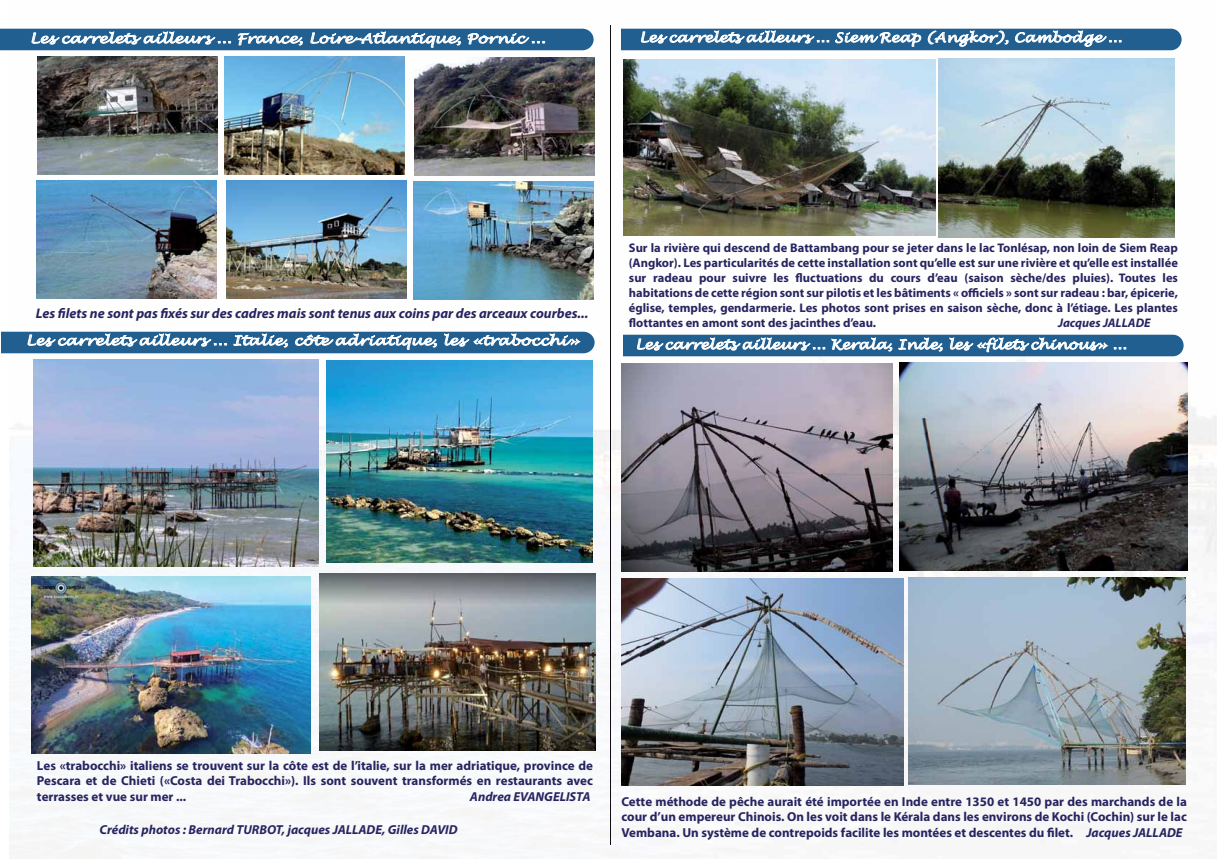
<style>
.page{position:relative;width:1217px;height:859px;background:#fff}
.page>*{position:absolute;margin:0;border:0;box-sizing:border-box;transform-origin:0 0}
.t1{font:italic 700 14px "Myriad Pro";color:#272460}
.t2{font:700 13px/15.6px "Myriad Pro";color:#272460;text-align:justify}
.t3{font:italic 13px "Lucida Handwriting";color:#fdfdfd;scale:1.2 1}
.t4{font:italic 13px "Lucida Handwriting";color:#fdfdfd;scale:1.14 1}
.t5{font:italic 700 13px "Myriad Pro";color:#272460}
.t6{font:700 12.5px/15px "Myriad Pro";color:#272460;text-align:justify}
.t7{font:italic 700 12.5px "Myriad Pro";color:#272460}
.s1{font-style:italic}
</style>
<div class="page">
<img style="left:9px;top:25px;width:639px;height:536px">
<img style="left:648px;top:28px;width:569px;height:757px">
<img style="left:9px;top:561px;width:641px;height:298px">
<div style="left:0;top:29px;width:594px;height:21px;background:#225f91"></div>
<div style="left:1px;top:332px;width:594px;height:21px;background:#225f91"></div>
<hr style="left:610px;top:26px;width:1px;height:819px;background:#120d14">
<div style="left:621px;top:29px;width:561px;height:21px;background:#225f91"></div>
<div style="left:623px;top:335px;width:561px;height:21px;background:#225f91"></div>
<img style="left:38px;top:57px;width:180px;height:118px">
<img style="left:225px;top:57px;width:180px;height:118px">
<img style="left:415px;top:58px;width:180px;height:118px">
<img style="left:37px;top:181px;width:180px;height:118px">
<img style="left:227px;top:181px;width:180px;height:118px">
<img style="left:414px;top:182px;width:180px;height:118px">
<img style="left:34px;top:360px;width:285px;height:207px">
<img style="left:327px;top:361px;width:266px;height:202px">
<img style="left:32px;top:577px;width:279px;height:177px">
<img style="left:320px;top:573px;width:276px;height:178px">
<img style="left:623px;top:59px;width:313px;height:177px">
<img style="left:622px;top:364px;width:271px;height:208px">
<img style="left:900px;top:363px;width:288px;height:208px">
<img style="left:621px;top:579px;width:283px;height:207px">
<img style="left:909px;top:578px;width:276px;height:207px">
<img style="left:938px;top:58px;width:237px;height:180px">
<p class="t3" style="left:30px;top:31px;width:431px">Les carrelets ailleurs ... France, Loire-Atlantique, Pornic ...</p>
<p class="t4" style="left:639px;top:30px;width:425px">Les carrelets ailleurs ... Siem Reap (Angkor), Cambodge ...</p>
<p class="t1" style="left:36px;top:305px;width:554px">Les filets ne sont pas fixés sur des cadres mais sont tenus aux coins par des arceaux courbes...</p>
<p class="t3" style="left:26px;top:333px;width:463px">Les carrelets ailleurs ... Italie, côte adriatique, les «trabocchi»</p>
<p class="t6" style="left:629px;top:242px;width:551px">Sur la rivière qui descend de Battambang pour se jeter dans le lac Tonlésap, non loin de Siem Reap (Angkor). Les particularités de cette installation sont qu’elle est sur une rivière et qu’elle est installée sur radeau pour suivre les fluctuations du cours d’eau (saison sèche/des pluies). Toutes les habitations de cette région sont sur pilotis et les bâtiments « officiels » sont sur radeau : bar, épicerie, église, temples, gendarmerie. Les photos sont prises en saison sèche, donc à l’étiage. Les plantes flottantes en amont sont des jacinthes d’eau.</p>
<p class="t7" style="left:1058px;top:316px;width:94px">Jacques JALLADE</p>
<p class="t4" style="left:635px;top:337px;width:433px">Les carrelets ailleurs ... Kerala, Inde, les «filets chinous» ...</p>
<p class="t2" style="left:37px;top:759px;width:558px">Les «trabocchi» italiens se trouvent sur la côte est de l’italie, sur la mer adriatique, province de Pescara et de Chieti («Costa dei Trabocchi»). Ils sont souvent transformés en restaurants avec terrasses et vue sur mer ...</p>
<p class="t5" style="left:470px;top:789px;width:122px">Andrea EVANGELISTA</p>
<p class="t5" style="left:99px;top:822px;width:360px">Crédits photos : Bernard TURBOT, jacques JALLADE, Gilles DAVID</p>
<p class="t2" style="left:621px;top:795px;width:567px">Cette méthode de pêche aurait été importée en Inde entre 1350 et 1450 par des marchands de la cour d’un empereur Chinois. On les voit dans le Kérala dans les environs de Kochi (Cochin) sur le lac Vembana. Un système de contrepoids facilite les montées et descentes du filet. <span class="s1">Jacques JALLADE</span></p>
</div>
